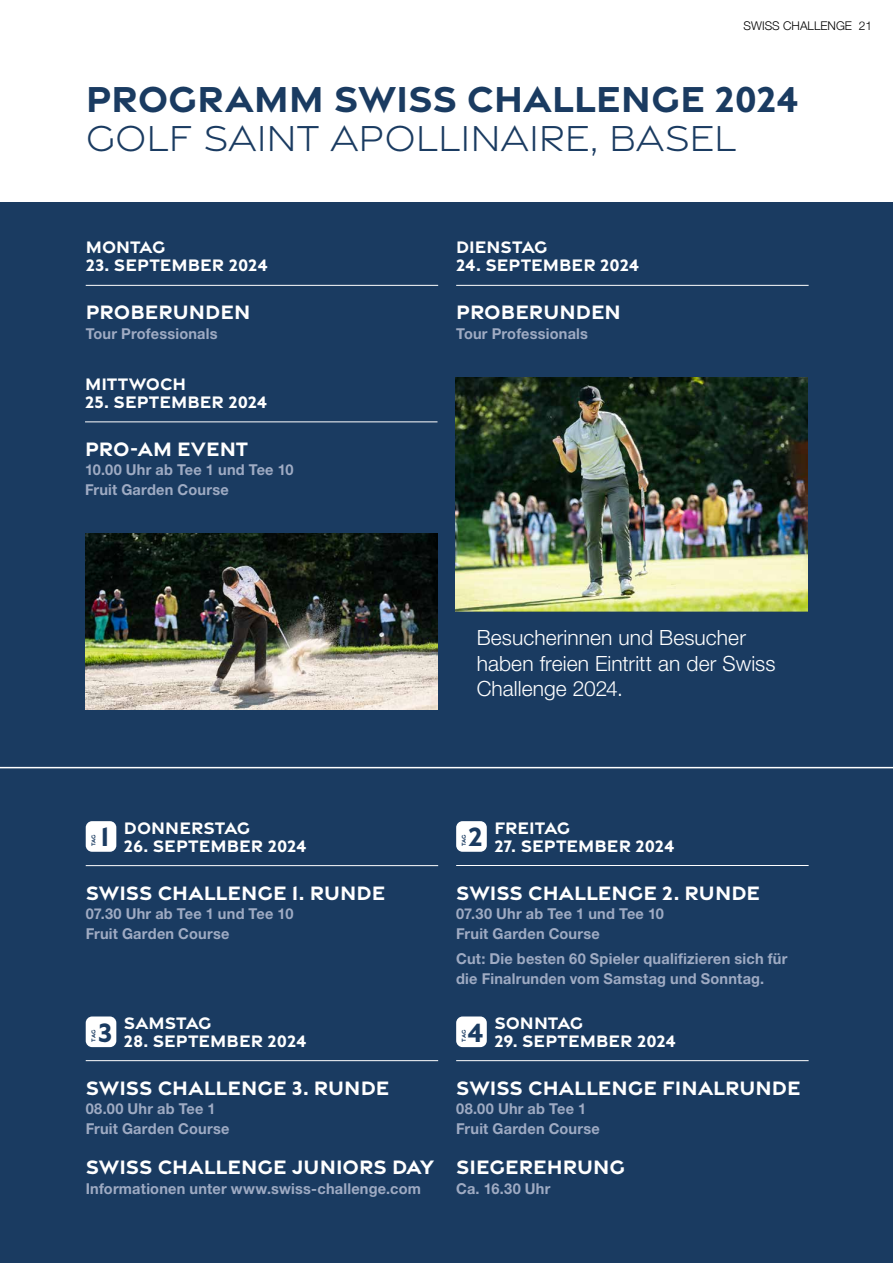
<style>
.page{position:relative;width:893px;height:1263px;background:#fff}
.page>*{position:absolute;margin:0;border:0;box-sizing:border-box;transform-origin:0 0}
.t1{font:700 39px "Gravesend Sans";letter-spacing:-.005em;color:#1a3b61}
.t2{font:300 39px "Gravesend Sans";letter-spacing:-.005em;color:#1a3b61}
.t3{font:700 28.65px "Gravesend Sans";color:#1a3b61}
.t4{font:700 21px "Gravesend Sans";color:#fff}
.t5{font:300 21px/25.2px "Helvetica Neue LT Std";letter-spacing:.005em;color:#fff}
.t6{font:700 18px "Gravesend Sans";color:#fff}
.t7{font:700 15px/19.5px "Helvetica Neue LT Std";letter-spacing:.015em;color:#9fabc3}
.t8{font:300 12px "Helvetica Neue";color:#000}
.t9{font:700 6px "Gravesend Sans";letter-spacing:-.025em;color:#1a3b61}
</style>
<div class="page">
<div style="left:1px;top:202px;width:892px;height:1061px;background:#1a3b61"></div>
<hr style="left:86px;top:285px;width:352px;height:1px;background:#fff">
<hr style="left:85px;top:422px;width:352px;height:1px;background:#fff">
<hr style="left:86px;top:865px;width:352px;height:1px;background:#fff">
<hr style="left:456px;top:285px;width:353px;height:1px;background:#fff">
<hr style="left:86px;top:1060px;width:352px;height:1px;background:#fff">
<hr style="left:456px;top:1060px;width:353px;height:1px;background:#fff">
<hr style="left:456px;top:865px;width:353px;height:1px;background:#fff">
<div style="left:86px;top:821px;width:30px;height:31px;background:#fff;border-radius:6px"></div>
<div style="left:86px;top:1016px;width:30px;height:31px;background:#fff;border-radius:6px"></div>
<div style="left:456px;top:821px;width:31px;height:31px;background:#fff;border-radius:6px"></div>
<div style="left:456px;top:1016px;width:31px;height:31px;background:#fff;border-radius:6px"></div>
<img style="left:455px;top:378px;width:353px;height:234px">
<hr style="left:0;top:767px;width:893px;height:1px;background:#fff">
<img style="left:86px;top:534px;width:351px;height:175px">
<p class="t8" style="left:744px;top:16px;width:130px">SWISS CHALLENGE 21</p>
<h1 class="t1" style="left:86px;top:73px;width:715px">PROGRAMM SWISS CHALLENGE 2024</h1>
<h1 class="t2" style="left:86px;top:115px;width:653px">GOLF SAINT APOLLINAIRE, BASEL</h1>
<p class="t6" style="left:86px;top:235px;width:81px">MONTAG</p>
<p class="t6" style="left:86px;top:253px;width:184px">23. SEPTEMBER 2024</p>
<h3 class="t4" style="left:86px;top:298px;width:166px">PROBERUNDEN</h3>
<p class="t7" style="left:86px;top:323px;width:133px">Tour Professionals</p>
<p class="t6" style="left:85px;top:372px;width:103px">MITTWOCH</p>
<p class="t6" style="left:85px;top:390px;width:184px">25. SEPTEMBER 2024</p>
<h3 class="t4" style="left:85px;top:435px;width:165px">PRO-AM EVENT</h3>
<p class="t7" style="left:85px;top:460px;width:210px">10.00 Uhr ab Tee 1 und Tee 10<br>Fruit Garden Course</p>
<p class="t6" style="left:456px;top:235px;width:93px">DIENSTAG</p>
<p class="t6" style="left:456px;top:253px;width:185px">24. SEPTEMBER 2024</p>
<h3 class="t4" style="left:456px;top:298px;width:166px">PROBERUNDEN</h3>
<p class="t7" style="left:456px;top:323px;width:133px">Tour Professionals</p>
<h3 class="t5" style="left:477px;top:625px;width:300px">Besucherinnen und Besucher haben freien Eintritt an der Swiss<br>Challenge 2024.</h3>
<p class="t6" style="left:124px;top:816px;width:128px">DONNERSTAG</p>
<p class="t6" style="left:124px;top:834px;width:184px">26. SEPTEMBER 2024</p>
<h3 class="t4" style="left:86px;top:879px;width:301px">SWISS CHALLENGE 1. RUNDE</h3>
<p class="t7" style="left:86px;top:904px;width:209px">07.30 Uhr ab Tee 1 und Tee 10<br>Fruit Garden Course</p>
<h2 class="t3" style="left:100px;top:818px;width:11px">1</h2>
<p class="t9" style="left:89px;top:846px;width:14px;rotate:-90deg">TAG</p>
<p class="t6" style="left:494px;top:816px;width:77px">FREITAG</p>
<p class="t6" style="left:494px;top:834px;width:182px">27. SEPTEMBER 2024</p>
<h3 class="t4" style="left:456px;top:879px;width:305px">SWISS CHALLENGE 2. RUNDE</h3>
<p class="t7" style="left:456px;top:904px;width:209px">07.30 Uhr ab Tee 1 und Tee 10<br>Fruit Garden Course</p>
<p class="t7" style="left:456px;top:949px;width:333px">Cut: Die besten 60 Spieler qualifizieren sich für die Finalrunden vom Samstag und Sonntag.</p>
<h2 class="t3" style="left:468px;top:818px;width:16px">2</h2>
<p class="t9" style="left:460px;top:846px;width:14px;rotate:-90deg">TAG</p>
<p class="t6" style="left:124px;top:1011px;width:89px">SAMSTAG</p>
<p class="t6" style="left:124px;top:1029px;width:184px">28. SEPTEMBER 2024</p>
<h3 class="t4" style="left:86px;top:1074px;width:305px">SWISS CHALLENGE 3. RUNDE</h3>
<p class="t7" style="left:86px;top:1099px;width:145px">08.00 Uhr ab Tee 1<br>Fruit Garden Course</p>
<h3 class="t4" style="left:86px;top:1153px;width:350px">SWISS CHALLENGE JUNIORS DAY</h3>
<p class="t7" style="left:86px;top:1178px;width:337px">Informationen unter www.swiss-challenge.com</p>
<h2 class="t3" style="left:98px;top:1013px;width:16px">3</h2>
<p class="t9" style="left:89px;top:1041px;width:14px;rotate:-90deg">TAG</p>
<p class="t6" style="left:494px;top:1011px;width:90px">SONNTAG</p>
<p class="t6" style="left:494px;top:1029px;width:183px">29. SEPTEMBER 2024</p>
<h3 class="t4" style="left:456px;top:1074px;width:346px">SWISS CHALLENGE FINALRUNDE</h3>
<p class="t7" style="left:456px;top:1099px;width:145px">08.00 Uhr ab Tee 1<br>Fruit Garden Course</p>
<h3 class="t4" style="left:456px;top:1153px;width:170px">SIEGEREHRUNG</h3>
<p class="t7" style="left:456px;top:1178px;width:96px">Ca. 16.30 Uhr</p>
<h2 class="t3" style="left:467px;top:1013px;width:18px">4</h2>
<p class="t9" style="left:460px;top:1041px;width:14px;rotate:-90deg">TAG</p>
</div>
